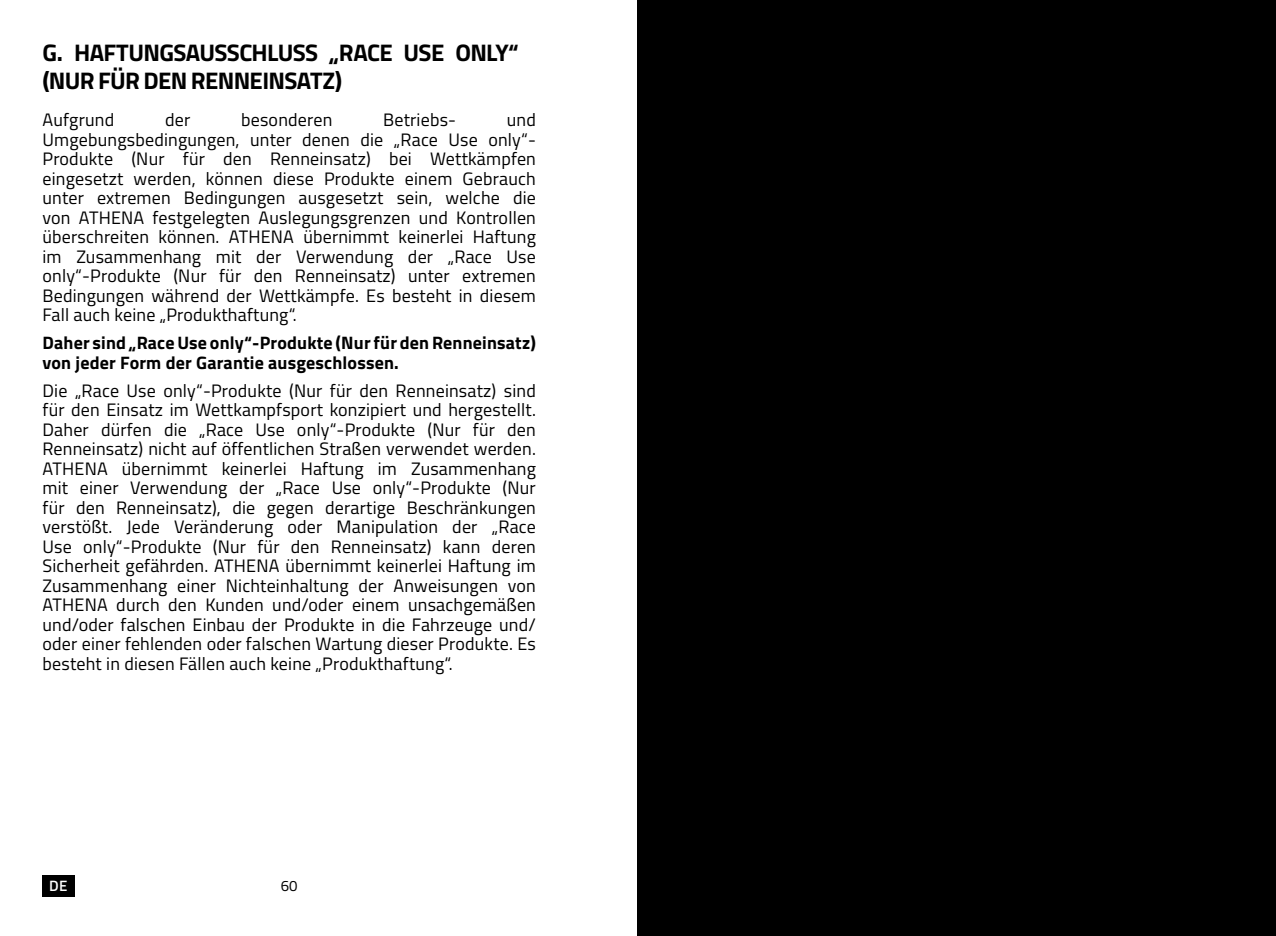
<style>
.page{position:relative;width:1276px;height:936px;background:#fff}
.page>*{position:absolute;margin:0;border:0;box-sizing:border-box;transform-origin:0 0}
.t1{font:700 24px/28.8px "Titillium";letter-spacing:-.03em;color:#000}
.t2{font:18px/19.5px "Titillium";letter-spacing:.01em;color:#000;text-align:justify}
.t3{font:700 18px/19.5px "Titillium";letter-spacing:.01em;color:#000}
.t4{font:15px "Titillium";color:#000}
.t5{font:600 15px "Titillium";color:#fff}
</style>
<div class="page">
<div style="left:42px;top:874px;width:32px;height:22px;background:#000"></div>
<div style="left:638px;top:0;width:638px;height:935px;background:#000"></div>
<h1 class="t1" style="left:43px;top:36px;width:478px">G. HAFTUNGSAUSSCHLUSS „RACE USE ONLY“ (NUR FÜR DEN RENNEINSATZ)</h1>
<p class="t2" style="left:43px;top:109px;width:73px">Aufgrund</p>
<p class="t2" style="left:165px;top:109px;width:27px">der</p>
<p class="t2" style="left:241px;top:109px;width:93px">besonderen</p>
<p class="t2" style="left:383px;top:109px;width:74px">Betriebs-</p>
<p class="t2" style="left:43px;top:109px;width:495px;text-indent:464px">und Umgebungsbedingungen, unter denen die „Race Use only“- Produkte (Nur für den Renneinsatz) bei Wettkämpfen eingesetzt werden, können diese Produkte einem Gebrauch unter extremen Bedingungen ausgesetzt sein, welche die von ATHENA festgelegten Auslegungsgrenzen und Kontrollen überschreiten können. ATHENA übernimmt keinerlei Haftung im Zusammenhang mit der Verwendung der „Race Use only“-Produkte (Nur für den Renneinsatz) unter extremen Bedingungen während der Wettkämpfe. Es besteht in diesem Fall auch keine „Produkthaftung“.</p>
<p class="t3" style="left:43px;top:332px;width:495px">Daher sind „Race Use only“-Produkte (Nur für den Renneinsatz) von jeder Form der Garantie ausgeschlossen.</p>
<p class="t2" style="left:43px;top:380px;width:495px">Die „Race Use only“-Produkte (Nur für den Renneinsatz) sind für den Einsatz im Wettkampfsport konzipiert und hergestellt.<br>Daher dürfen die „Race Use only“-Produkte (Nur für den Renneinsatz) nicht auf öffentlichen Straßen verwendet werden.<br>ATHENA übernimmt keinerlei Haftung im Zusammenhang mit einer Verwendung der „Race Use only“-Produkte (Nur für den Renneinsatz), die gegen derartige Beschränkungen verstößt. Jede Veränderung oder Manipulation der „Race Use only“-Produkte (Nur für den Renneinsatz) kann deren Sicherheit gefährden. ATHENA übernimmt keinerlei Haftung im Zusammenhang einer Nichteinhaltung der Anweisungen von ATHENA durch den Kunden und/oder einem unsachgemäßen und/oder falschen Einbau der Produkte in die Fahrzeuge und/ oder einer fehlenden oder falschen Wartung dieser Produkte. Es besteht in diesen Fällen auch keine „Produkthaftung“.</p>
<p class="t5" style="left:49px;top:874px;width:20px">DE</p>
<p class="t4" style="left:281px;top:875px;width:18px">60</p>
</div>
